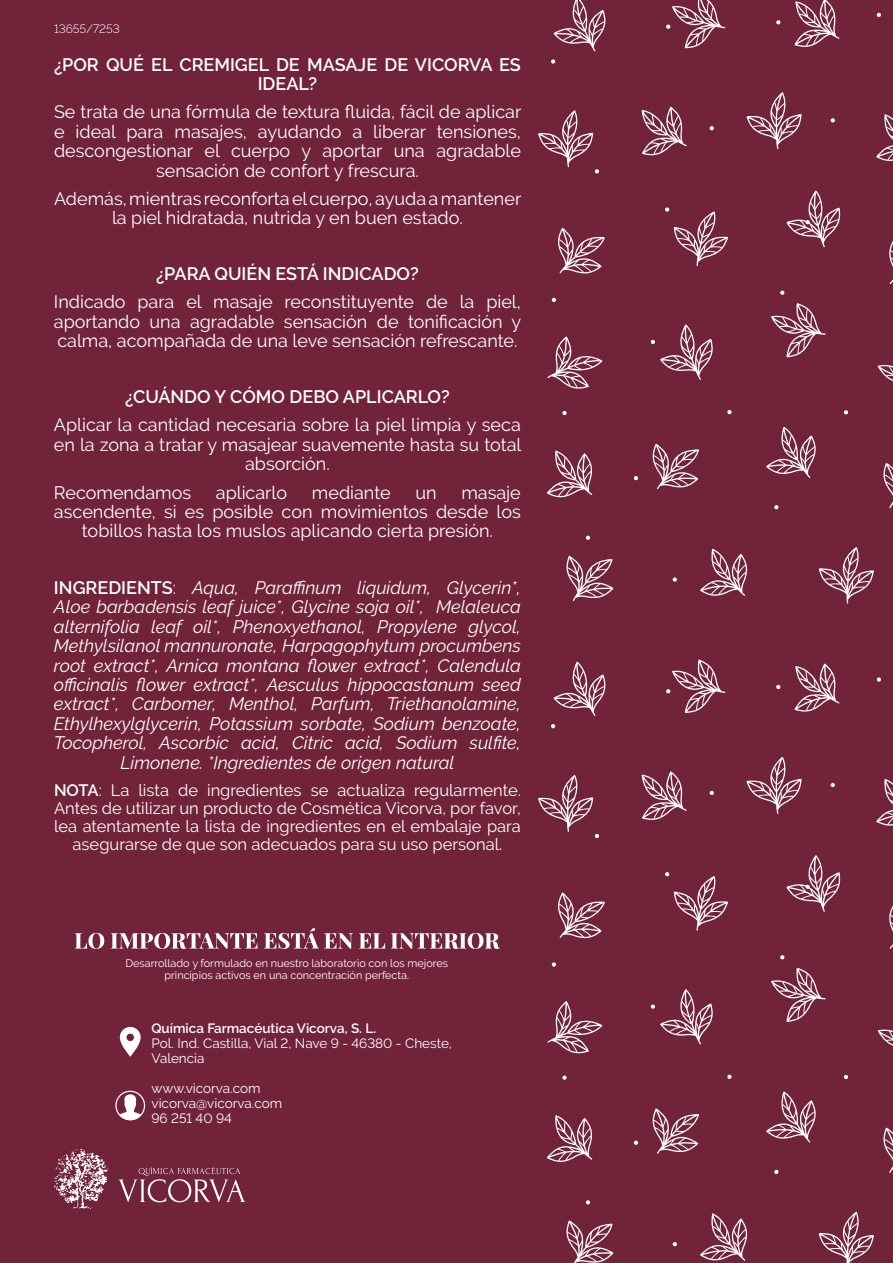
<style>
.page{position:relative;width:893px;height:1263px;background:#712339}
.page>*{position:absolute;margin:0;border:0;box-sizing:border-box;transform-origin:0 0}
.t1{font:18px/19.5px "Raleway";color:#fff;text-align:center}
.t2{font:italic 18px/19.5px "Raleway";color:#fffffd;text-align:center}
.t3{font:600 18px/19.5px "Raleway";color:#fff;text-align:center}
.t4{font:16.5px/18px "Raleway";color:#fffffd;text-align:center}
.t5{font:13.5px/15px "Raleway";color:#fff}
.t6{font:600 13.5px "Raleway";color:#fff}
.t7{font:300 12px "Raleway";color:#fff}
.t8{font:10.8px/12.1px "Raleway";color:#fff;text-align:center}
.s1{font-weight:600;font-style:normal}
.s2{font-style:normal}
.s3{font-weight:600}
</style>
<div class="page">
<svg style="left:75px;top:933px;width:29px;height:16px"></svg>
<svg style="left:111px;top:933px;width:147px;height:16px"></svg>
<svg style="left:264px;top:928px;width:89px;height:21px"></svg>
<svg style="left:359px;top:933px;width:26px;height:15px"></svg>
<svg style="left:391px;top:933px;width:109px;height:16px"></svg>
<svg style="left:119px;top:1167px;width:126px;height:35px"></svg>
<svg style="left:54px;top:1149px;width:54px;height:60px"></svg>
<svg style="left:120px;top:1027px;width:21px;height:30px"></svg>
<svg style="left:115px;top:1091px;width:30px;height:29px"></svg>
<svg style="left:844px;top:410px;width:4px;height:5px"></svg>
<svg style="left:776px;top:20px;width:5px;height:5px"></svg>
<svg style="left:673px;top:577px;width:4px;height:5px"></svg>
<svg style="left:586px;top:535px;width:4px;height:5px"></svg>
<svg style="left:709px;top:126px;width:5px;height:4px"></svg>
<svg style="left:780px;top:290px;width:5px;height:5px"></svg>
<svg style="left:633px;top:476px;width:5px;height:4px"></svg>
<svg style="left:831px;top:118px;width:4px;height:5px"></svg>
<svg style="left:562px;top:411px;width:5px;height:4px"></svg>
<svg style="left:727px;top:410px;width:5px;height:4px"></svg>
<svg style="left:876px;top:12px;width:5px;height:5px"></svg>
<svg style="left:551px;top:59px;width:4px;height:5px"></svg>
<svg style="left:774px;top:505px;width:5px;height:5px"></svg>
<svg style="left:551px;top:297px;width:5px;height:5px"></svg>
<svg style="left:642px;top:107px;width:45px;height:49px"></svg>
<svg style="left:746px;top:92px;width:56px;height:57px"></svg>
<svg style="left:878px;top:365px;width:15px;height:16px"></svg>
<svg style="left:538px;top:110px;width:61px;height:64px"></svg>
<svg style="left:819px;top:547px;width:55px;height:57px"></svg>
<svg style="left:786px;top:191px;width:55px;height:56px"></svg>
<svg style="left:547px;top:336px;width:55px;height:53px"></svg>
<svg style="left:771px;top:303px;width:55px;height:54px"></svg>
<svg style="left:558px;top:228px;width:47px;height:46px"></svg>
<svg style="left:883px;top:463px;width:10px;height:45px"></svg>
<svg style="left:700px;top:549px;width:48px;height:47px"></svg>
<svg style="left:554px;top:0;width:52px;height:51px"></svg>
<svg style="left:876px;top:114px;width:17px;height:47px"></svg>
<svg style="left:666px;top:0;width:59px;height:48px"></svg>
<svg style="left:652px;top:444px;width:47px;height:45px"></svg>
<svg style="left:650px;top:324px;width:63px;height:56px"></svg>
<svg style="left:766px;top:427px;width:50px;height:51px"></svg>
<svg style="left:665px;top:207px;width:63px;height:59px"></svg>
<svg style="left:566px;top:556px;width:47px;height:45px"></svg>
<svg style="left:547px;top:451px;width:46px;height:47px"></svg>
<svg style="left:889px;top:241px;width:4px;height:44px"></svg>
<svg style="left:794px;top:0;width:45px;height:47px"></svg>
<svg style="left:844px;top:1074px;width:4px;height:5px"></svg>
<svg style="left:776px;top:684px;width:5px;height:5px"></svg>
<svg style="left:673px;top:1242px;width:4px;height:4px"></svg>
<svg style="left:586px;top:1200px;width:4px;height:5px"></svg>
<svg style="left:709px;top:791px;width:5px;height:4px"></svg>
<svg style="left:780px;top:955px;width:5px;height:5px"></svg>
<svg style="left:633px;top:1140px;width:5px;height:5px"></svg>
<svg style="left:831px;top:783px;width:4px;height:4px"></svg>
<svg style="left:562px;top:1075px;width:5px;height:5px"></svg>
<svg style="left:727px;top:1074px;width:5px;height:5px"></svg>
<svg style="left:876px;top:677px;width:5px;height:5px"></svg>
<svg style="left:551px;top:724px;width:4px;height:4px"></svg>
<svg style="left:774px;top:1169px;width:5px;height:5px"></svg>
<svg style="left:551px;top:962px;width:5px;height:5px"></svg>
<svg style="left:642px;top:771px;width:45px;height:49px"></svg>
<svg style="left:746px;top:757px;width:56px;height:57px"></svg>
<svg style="left:878px;top:1029px;width:15px;height:17px"></svg>
<svg style="left:538px;top:775px;width:61px;height:63px"></svg>
<svg style="left:819px;top:1212px;width:55px;height:51px"></svg>
<svg style="left:786px;top:855px;width:55px;height:57px"></svg>
<svg style="left:547px;top:1001px;width:55px;height:53px"></svg>
<svg style="left:771px;top:968px;width:55px;height:54px"></svg>
<svg style="left:558px;top:892px;width:47px;height:47px"></svg>
<svg style="left:883px;top:1128px;width:10px;height:45px"></svg>
<svg style="left:700px;top:1213px;width:48px;height:48px"></svg>
<svg style="left:554px;top:662px;width:52px;height:54px"></svg>
<svg style="left:876px;top:779px;width:17px;height:47px"></svg>
<svg style="left:666px;top:659px;width:59px;height:54px"></svg>
<svg style="left:652px;top:1108px;width:47px;height:46px"></svg>
<svg style="left:650px;top:989px;width:63px;height:55px"></svg>
<svg style="left:766px;top:1091px;width:50px;height:51px"></svg>
<svg style="left:665px;top:872px;width:63px;height:59px"></svg>
<svg style="left:566px;top:1220px;width:47px;height:43px"></svg>
<svg style="left:547px;top:1115px;width:46px;height:47px"></svg>
<svg style="left:889px;top:905px;width:4px;height:44px"></svg>
<svg style="left:794px;top:664px;width:45px;height:48px"></svg>
<p class="t7" style="left:54px;top:21px;width:67px">13655/7253</p>
<p class="t3" style="left:54px;top:55px;width:468px">¿POR QUÉ EL CREMIGEL DE MASAJE DE VICORVA ES<br>IDEAL?</p>
<p class="t1" style="left:54px;top:102px;width:469px">Se trata de una fórmula de textura fluida, fácil de aplicar e ideal para masajes, ayudando a liberar tensiones, descongestionar el cuerpo y aportar una agradable sensación de confort y frescura.</p>
<p class="t1" style="left:54px;top:189px;width:469px">Además, mientras reconforta el cuerpo, ayuda a mantener la piel hidratada, nutrida y en buen estado.</p>
<p class="t3" style="left:156px;top:264px;width:264px">¿PARA QUIÉN ESTÁ INDICADO?</p>
<p class="t1" style="left:54px;top:292px;width:469px;text-align:justify">Indicado para el masaje reconstituyente de la piel, aportando una agradable sensación de tonificación y calma, acompañada de una leve sensación refrescante.</p>
<p class="t3" style="left:125px;top:387px;width:326px">¿CUÁNDO Y CÓMO DEBO APLICARLO?</p>
<p class="t1" style="left:54px;top:415px;width:469px">Aplicar la cantidad necesaria sobre la piel limpia y seca en la zona a tratar y masajear suavemente hasta su total absorción.</p>
<p class="t1" style="left:54px;top:482px;width:139px">Recomendamos</p>
<p class="t1" style="left:216px;top:482px;width:73px">aplicarlo</p>
<p class="t1" style="left:312px;top:482px;width:80px">mediante</p>
<p class="t1" style="left:415px;top:482px;width:23px">un</p>
<p class="t1" style="left:461px;top:482px;width:61px">masaje</p>
<p class="t1" style="left:54px;top:502px;width:468px">ascendente, si es posible con movimientos desde los</p>
<p class="t1" style="left:82px;top:521px;width:413px">tobillos hasta los muslos aplicando cierta presión.</p>
<p class="t2" style="left:54px;top:577px;width:468px"><span class="s1">INGREDIENTS</span><span class="s2">:</span> Aqua, Paraffinum liquidum, Glycerin*, Aloe barbadensis leaf juice*, Glycine soja oil*, Melaleuca alternifolia leaf oil*, Phenoxyethanol, Propylene glycol, Methylsilanol mannuronate, Harpagophytum procumbens root extract*, Arnica montana flower extract*, Calendula officinalis flower extract*, Aesculus hippocastanum seed extract*, Carbomer, Menthol, Parfum, Triethanolamine, Ethylhexylglycerin, Potassium sorbate, Sodium benzoate, Tocopherol, Ascorbic acid, Citric acid, Sodium sulfite, Limonene. *Ingredientes de origen natural</p>
<p class="t4" style="left:54px;top:781px;width:468px"><span class="s3">NOTA</span>: La lista de ingredientes se actualiza regularmente.<br>Antes de utilizar un producto de Cosmética Vicorva, por favor, lea atentamente la lista de ingredientes en el embalaje para asegurarse de que son adecuados para su uso personal.</p>
<p class="t8" style="left:125px;top:957px;width:324px">Desarrollado y formulado en nuestro laboratorio con los mejores principios activos en una concentración perfecta.</p>
<p class="t6" style="left:152px;top:1021px;width:226px">Química Farmacéutica Vicorva, S. L.</p>
<p class="t5" style="left:152px;top:1036px;width:302px">Pol. Ind. Castilla, Vial 2, Nave 9 - 46380 - Cheste,<br>Valencia</p>
<p class="t5" style="left:152px;top:1081px;width:132px">www.vicorva.com vicorva@vicorva.com<br>96 251 40 94</p>
</div>
